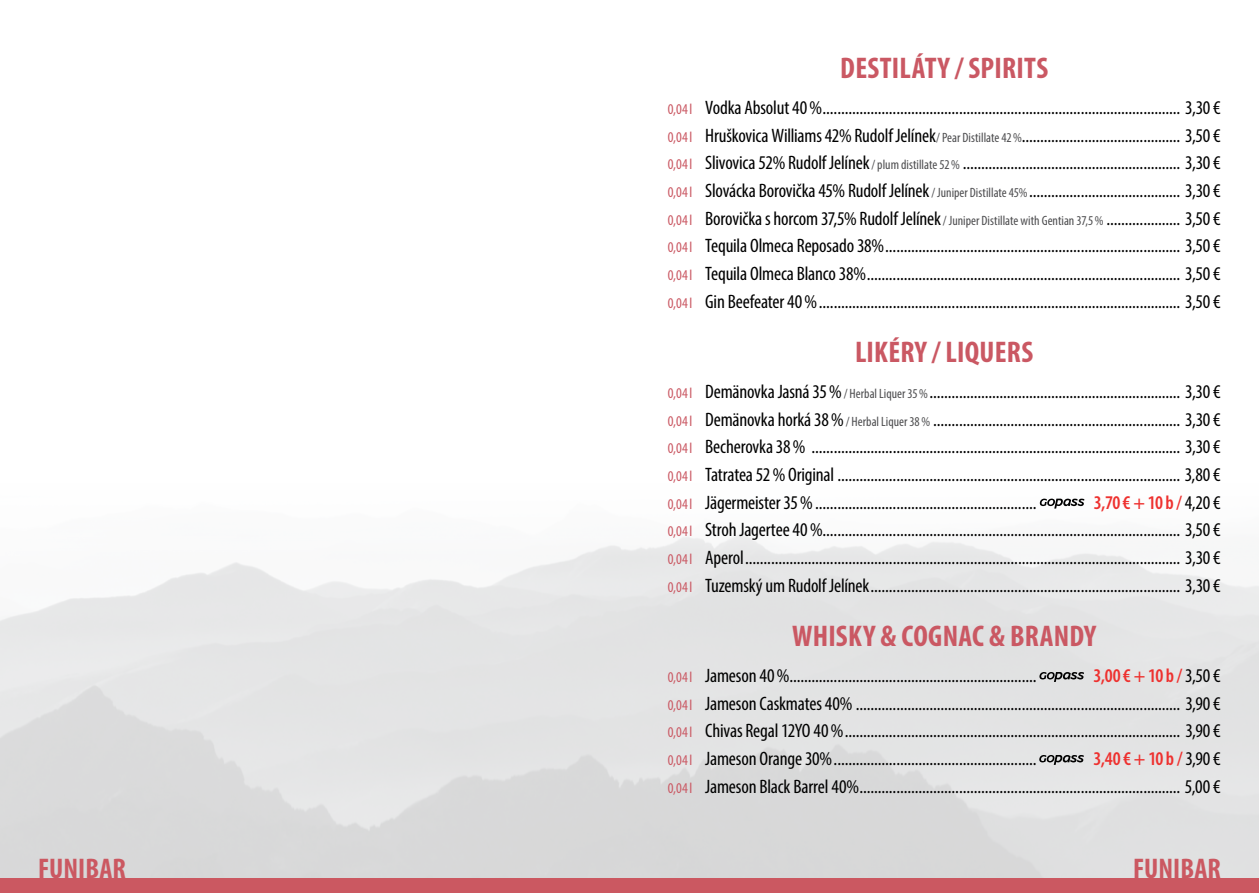
<style>
.page{position:relative;width:1259px;height:893px;background:#fff}
.page>*{position:absolute;margin:0;border:0;box-sizing:border-box;transform-origin:0 0}
.t1{font:700 condensed 30px "Myriad Pro";letter-spacing:.01em;color:#ca5863}
.t2{font:700 condensed 28.5px "Myriad Pro";letter-spacing:.005em;color:#cb5861}
.t3{font:condensed 19.5px/27.6px "Myriad Pro";letter-spacing:-.01em;color:#000;text-align:justify}
.s1{font-size:15px;color:#ca5863}
.s2{font-size:13.5px;color:#4d4d4f}
.s3{font-weight:600;color:#ee312f}
</style>
<div class="page">
<div style="left:0;top:878px;width:629px;height:15px;background:#cb5861"></div>
<div style="left:629px;top:878px;width:630px;height:15px;background:#cb5861"></div>
<svg style="left:1039px;top:499px;width:45px;height:10px"></svg>
<svg style="left:1039px;top:672px;width:45px;height:10px"></svg>
<svg style="left:1039px;top:755px;width:45px;height:10px"></svg>
<h1 class="t1" style="left:840px;top:49px;width:209px">DESTILÁTY / SPIRITS</h1>
<p class="t3" style="left:668px;top:93px;width:554px"><span class="s1">0,04l</span> Vodka Absolut 40%................................................................................................. 3,30 € <span class="s1">0,04l</span> Hruškovica Williams 42% Rudolf Jelínek<span class="s2">/ Pear Distillate 42%</span>........................................... 3,50 € <span class="s1">0,04l</span> Slivovica 52% Rudolf Jelínek <span class="s2">/ plum distillate 52%</span> ........................................................... 3,30 € <span class="s1">0,04l</span> Slovácka Borovička 45% Rudolf Jelínek <span class="s2">/ Juniper Distillate 45%</span>......................................... 3,30 € <span class="s1">0,04l</span> Borovička s horcom 37,5% Rudolf Jelínek <span class="s2">/ Juniper Distillate with Gentian 37,5%</span> .................... 3,50 € <span class="s1">0,04l</span> Tequila Olmeca Reposado 38%................................................................................ 3,50 € <span class="s1">0,04l</span> Tequila Olmeca Blanco 38%..................................................................................... 3,50 € <span class="s1">0,04l</span> Gin Beefeater 40%.................................................................................................. 3,50 €</p>
<h1 class="t1" style="left:855px;top:333px;width:180px">LIKÉRY / LIQUERS</h1>
<p class="t3" style="left:668px;top:377px;width:554px"><span class="s1">0,04l</span> Demänovka Jasná 35% <span class="s2">/ Herbal Liquer 35%</span>.................................................................... 3,30 € <span class="s1">0,04l</span> Demänovka horká 38% <span class="s2">/ Herbal Liquer 38%</span> ................................................................... 3,30 € <span class="s1">0,04l</span> Becherovka 38% .................................................................................................... 3,30 € <span class="s1">0,04l</span> Tatratea 52% Original ............................................................................................. 3,80 € <span class="s1">0,04l</span> Jägermeister 35%............................................................</p>
<p class="t3" style="left:668px;top:488px;width:554px;text-indent:426px"><span class="s3">3,70 € + 10 b /</span> 4,20 € <span class="s1">0,04l</span> Stroh Jagertee 40%................................................................................................. 3,50 € <span class="s1">0,04l</span> Aperol...................................................................................................................... 3,30 € <span class="s1">0,04l</span> Tuzemský um Rudolf Jelínek.................................................................................... 3,30 €</p>
<h1 class="t1" style="left:792px;top:617px;width:306px">WHISKY &amp; COGNAC &amp; BRANDY</h1>
<p class="t3" style="left:668px;top:661px;width:370px"><span class="s1">0,04l</span> Jameson 40%...................................................................</p>
<p class="t3" style="left:668px;top:661px;width:554px;text-indent:426px"><span class="s3">3,00 € + 10 b /</span> 3,50 € <span class="s1">0,04l</span> Jameson Caskmates 40% ........................................................................................ 3,90 € <span class="s1">0,04l</span> Chivas Regal 12YO 40%........................................................................................... 3,90 € <span class="s1">0,04l</span> Jameson Orange 30%.......................................................</p>
<p class="t3" style="left:668px;top:744px;width:554px;text-align:right"><span class="s3">3,40 € + 10 b /</span> 3,90 €<br><span class="s1">0,04l</span> Jameson Black Barrel 40%....................................................................................... 5,00 €</p>
<h2 class="t2" style="left:38px;top:851px;width:89px">FUNIBAR</h2>
<h2 class="t2" style="left:1133px;top:851px;width:89px">FUNIBAR</h2>
</div>
